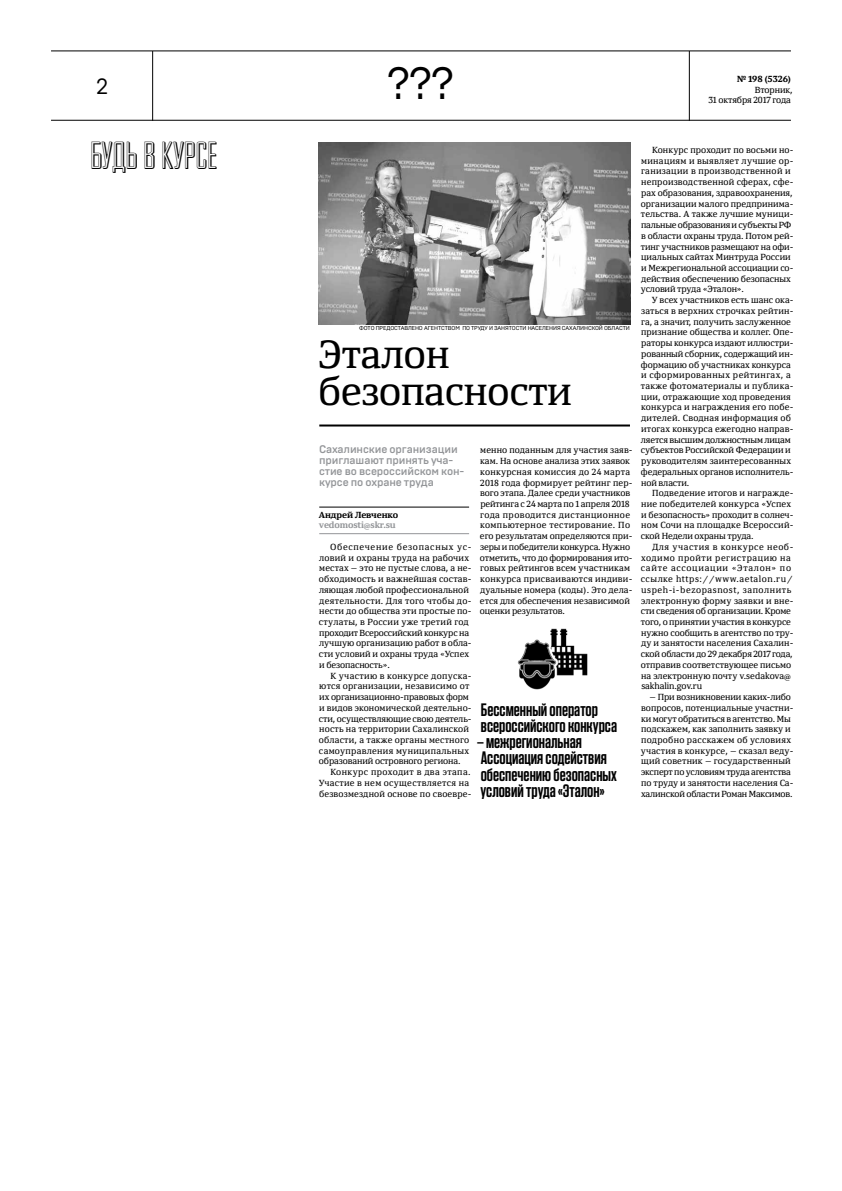
<style>
.page{position:relative;width:842px;height:1191px;background:#fff}
.page>*{position:absolute;margin:0;border:0;box-sizing:border-box;transform-origin:0 0}
.t1{font:45px "Brutal Type";color:#000}
.t2{font:39px/37.5px "Yefimov Serif";letter-spacing:-.01em;color:#000}
.t3{font:39px "Agency Gothic CT Open";letter-spacing:-.01em;color:#000}
.t4{font:22px "Brutal Type";color:#000}
.t5{font:600 18px/16.1px "DR Tungsten";color:#000}
.t6{font:500 11px/10.7px "Brutal Type";letter-spacing:-.01em;color:#939598}
.t7{font:8.8px/10.7px "Yefimov Serif";letter-spacing:.005em;color:#000}
.t8{font:8.8px/10.7px "Yefimov Serif";letter-spacing:.035em;color:#000}
.t9{font:700 8.8px "Yefimov Serif";letter-spacing:-.01em;color:#000}
.t10{font:700 8.8px "Yefimov Serif";letter-spacing:-.01em;color:#939598}
.t11{font:5.7px "Brutal Type";letter-spacing:-.01em;color:#000}
</style>
<div class="page">
<hr style="left:51px;top:51px;width:740px;height:1px;background:#000">
<hr style="left:51px;top:120px;width:740px;height:1px;background:#000">
<hr style="left:152px;top:51px;width:1px;height:70px;background:#000">
<hr style="left:689px;top:51px;width:1px;height:70px;background:#000">
<hr style="left:319px;top:507px;width:150px;height:1px;background:#000">
<hr style="left:319px;top:533px;width:150px;height:1px;background:#939598">
<img style="left:319px;top:142px;width:311px;height:182px">
<hr style="left:319px;top:424px;width:311px;height:2px;background:#000">
<img style="left:517px;top:628px;width:71px;height:62px">
<h3 class="t4" style="left:96px;top:73px;width:14px">2</h3>
<h2 class="t3" style="left:90px;top:137px;width:129px">Будь в курсе</h2>
<h1 class="t1" style="left:387px;top:56px;width:69px">???</h1>
<p class="t9" style="left:737px;top:73px;width:55px">№ 198 (5326)</p>
<p class="t7" style="left:708px;top:84px;width:86px;text-align:right">Вторник,<br>31 октября 2017 года</p>
<p class="t11" style="left:359px;top:324px;width:272px">ФОТО ПРЕДОСТАВЛЕНО АГЕНТСТВОМ ПО ТРУДУ И ЗАНЯТОСТИ НАСЕЛЕНИЯ САХАЛИНСКОЙ ОБЛАСТИ</p>
<h2 class="t2" style="left:318px;top:334px;width:255px">Эталон безопасности</h2>
<p class="t6" style="left:319px;top:444px;width:147px">Сахалинские организации приглашают принять уча&shy;стие во всероссийском кон&shy;курсе по охране труда</p>
<p class="t9" style="left:319px;top:509px;width:81px">Андрей Левченко</p>
<p class="t10" style="left:319px;top:520px;width:78px">vedomosti@skr.su</p>
<p class="t7" style="left:319px;top:541px;width:154px;text-indent:11px">Обеспечение безопасных ус&shy;ловий и охраны труда на рабочих местах – это не пустые слова, а не&shy;обходимость и важнейшая состав&shy;ляющая любой профессиональной деятельности. Для того чтобы до&shy;нести до общества эти простые по&shy;стулаты, в России уже третий год проходит Всероссийский конкурс на лучшую организацию работ в обла&shy;сти условий и охраны труда «Успех и безопасность».</p>
<p class="t7" style="left:319px;top:670px;width:154px;text-indent:11px">К участию в конкурсе допуска&shy;ются организации, независимо от их организационно-правовых форм и видов экономической деятельно&shy;сти, осуществляющие свою деятель&shy;ность на территории Сахалинской области, а также органы местного самоуправления муниципальных образований островного региона.</p>
<p class="t8" style="left:319px;top:766px;width:154px;text-indent:12px">Конкурс проходит в два этапа.<br>Участие в нем осуществляется на безвозмездной основе по своевре-</p>
<p class="t7" style="left:480px;top:445px;width:154px">менно поданным для участия заяв&shy;кам. На основе анализа этих заявок конкурсная комиссия до 24 марта<br>2018 года формирует рейтинг пер&shy;вого этапа. Далее среди участников рейтинга с 24 марта по 1 апреля 2018 года проводится дистанционное компьютерное тестирование. По его результатам определяются при&shy;зеры и победители конкурса. Нужно отметить, что до формирования ито&shy;говых рейтингов всем участникам конкурса присваиваются индиви&shy;дуальные номера (коды). Это дела&shy;ется для обеспечения независимой оценки результатов.</p>
<h3 class="t5" style="left:481px;top:702px;width:138px">Бессменный оператор всероссийского конкурса</h3>
<h3 class="t5" style="left:477px;top:734px;width:141px">– межрегиональная<br>Ассоциация содействия обеспечению безопасных условий труда «Эталон»</h3>
<p class="t7" style="left:641px;top:144px;width:154px;text-indent:11px">Конкурс проходит по восьми но&shy;минациям и выявляет лучшие ор&shy;ганизации в производственной и непроизводственной сферах, сфе&shy;рах образования, здравоохранения, организации малого предпринима&shy;тельства. А также лучшие муници&shy;пальные образования и субъекты РФ в области охраны труда. Потом рей&shy;тинг участников размещают на офи&shy;циальных сайтах Минтруда России и Межрегиональной ассоциации со&shy;действия обеспечению безопасных условий труда «Эталон».</p>
<p class="t7" style="left:641px;top:294px;width:154px;text-indent:11px">У всех участников есть шанс ока&shy;заться в верхних строчках рейтин&shy;га, а значит, получить заслуженное признание общества и коллег. Опе&shy;раторы конкурса издают иллюстри&shy;рованный сборник, содержащий ин&shy;формацию об участниках конкурса и сформированных рейтингах, а также фотоматериалы и публика&shy;ции, отражающие ход проведения конкурса и награждения его побе&shy;дителей. Сводная информация об итогах конкурса ежегодно направ&shy;ляется высшим должностным лицам субъектов Российской Федерации и руководителям заинтересованных федеральных органов исполнитель&shy;ной власти.</p>
<p class="t7" style="left:641px;top:488px;width:154px;text-indent:11px">Подведение итогов и награжде&shy;ние победителей конкурса «Успех и безопасность» проходит в солнеч&shy;ном Сочи на площадке Всероссий&shy;ской Недели охраны труда.</p>
<p class="t7" style="left:641px;top:541px;width:154px;text-indent:11px">Для участия в конкурсе необ&shy;ходимо пройти регистрацию на сайте ассоциации «Эталон» по ссылке https://www.aetalon.ru/ uspeh-i-bezopasnost, заполнить электронную форму заявки и вне&shy;сти сведения об организации. Кроме того, о принятии участия в конкурсе нужно сообщить в агентство по тру&shy;ду и занятости населения Сахалин&shy;ской области до 29 декабря 2017 года, отправив соответствующее письмо на электронную почту v.sedakova@ sakhalin.gov.ru</p>
<p class="t7" style="left:641px;top:691px;width:154px;text-indent:9px">– При возникновении каких-либо вопросов, потенциальные участни&shy;ки могут обратиться в агентство. Мы подскажем, как заполнить заявку и подробно расскажем об условиях участия в конкурсе, – сказал веду&shy;щий советник – государственный эксперт по условиям труда агентства по труду и занятости населения Са&shy;халинской области Роман Максимов.</p>
</div>
